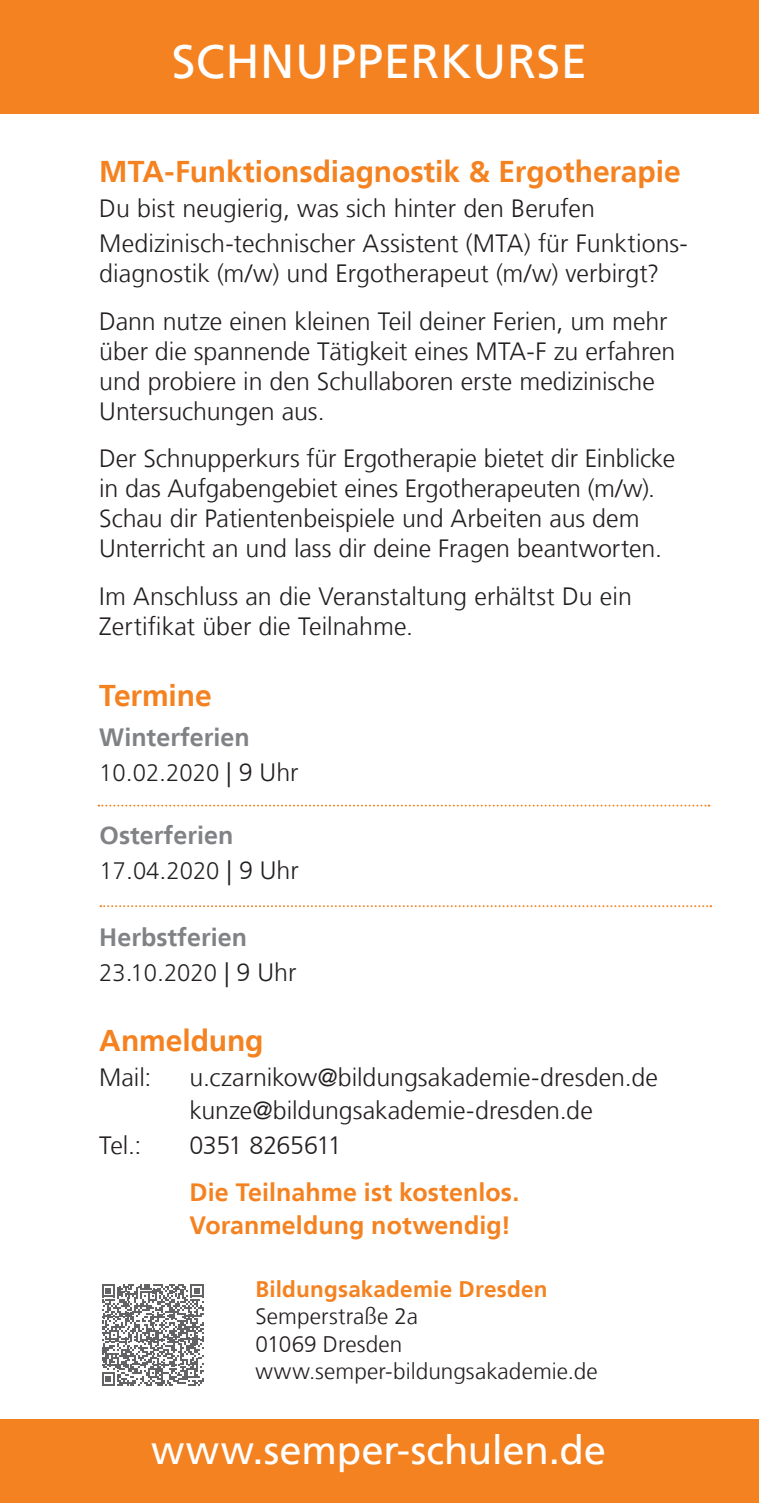
<style>
.page{position:relative;width:759px;height:1503px;background:#fff}
.page>*{position:absolute;margin:0;border:0;box-sizing:border-box;transform-origin:0 0}
.t1{font:47.5px "Frutiger LT";letter-spacing:.01em;color:#fff}
.t2{font:40px "Frutiger LT";letter-spacing:-.005em;color:#fff}
.t3{font:700 30px "Frutiger LT";letter-spacing:-.005em;color:#f58220}
.t4{font:300 25px/30px "Frutiger LT";color:#231f20}
.t5{font:700 25px/32.5px "Frutiger LT";letter-spacing:.005em;color:#f58220}
.t6{font:300 25px "Frutiger Next LT";color:#231f20}
.t7{font:700 25px "Frutiger LT";color:#808285}
.t8{font:300 25px "Frutiger LT";letter-spacing:-.02em;color:#231f20}
.t9{font:300 22.5px/27.5px "Frutiger LT";letter-spacing:.005em;color:#231f20}
.t10{font:700 22.5px "Frutiger LT";letter-spacing:.01em;color:#f58220}
.s1{font-family:"Frutiger LT"}
</style>
<div class="page">
<div style="left:0;top:1419px;width:758px;height:83px;background:#f58220"></div>
<div style="left:0;top:0;width:758px;height:113px;background:#f58220"></div>
<svg style="left:98px;top:804px;width:611px;height:2px"></svg>
<svg style="left:100px;top:905px;width:611px;height:2px"></svg>
<svg style="left:102px;top:1284px;width:101px;height:101px"></svg>
<h1 class="t1" style="left:172px;top:34px;width:417px">SCHNUPPERKURSE</h1>
<p class="t3" style="left:99px;top:154px;width:582px">MTA-Funktionsdiagnostik &amp; Ergotherapie</p>
<p class="t4" style="left:99px;top:191px;width:590px;line-height:35px">Du bist neugierig, was sich hinter den Berufen<br>Medizinisch-technischer Assistent (MTA) für Funktions-</p>
<p class="t4" style="left:99px;top:250px;width:569px;line-height:47.5px">diagnostik (m/w) und Ergotherapeut (m/w) verbirgt?<br>Dann nutze einen kleinen Teil deiner Ferien, um mehr</p>
<p class="t4" style="left:99px;top:336px;width:577px">über die spannende Tätigkeit eines MTA-F zu erfahren und probiere in den Schullaboren erste medizinische<br>Untersuchungen aus.</p>
<p class="t4" style="left:99px;top:444px;width:577px">Der Schnupperkurs für Ergotherapie bietet dir Einblicke in das Aufgabengebiet eines Ergotherapeuten (m/w).<br>Schau dir Patientenbeispiele und Arbeiten aus dem Unterricht an und lass dir deine Fragen beantworten.</p>
<p class="t4" style="left:99px;top:581px;width:534px">Im Anschluss an die Veranstaltung erhältst Du ein<br>Zertifikat über die Teilnahme.</p>
<p class="t3" style="left:99px;top:678px;width:114px">Termine</p>
<p class="t7" style="left:99px;top:722px;width:152px">Winterferien</p>
<p class="t6" style="left:99px;top:758px;width:201px">10<span class="s1">.</span>02<span class="s1">.</span>2020 <span class="s1">| 9 Uhr</span></p>
<p class="t7" style="left:99px;top:820px;width:135px">Osterferien</p>
<p class="t6" style="left:99px;top:856px;width:201px">17<span class="s1">.</span>04<span class="s1">.</span>2020 <span class="s1">| 9 Uhr</span></p>
<p class="t7" style="left:99px;top:922px;width:149px">Herbstferien</p>
<p class="t6" style="left:99px;top:958px;width:198px">23<span class="s1">.</span>10<span class="s1">.</span>2020 <span class="s1">| 9 Uhr</span></p>
<p class="t3" style="left:99px;top:1023px;width:166px">Anmeldung</p>
<p class="t4" style="left:99px;top:1062px;width:53px">Mail:</p>
<p class="t4" style="left:189px;top:1061px;width:470px;line-height:33.5px">u.czarnikow@bildungsakademie-dresden.de kunze@bildungsakademie-dresden.de</p>
<p class="t4" style="left:99px;top:1131px;width:43px">Tel.:</p>
<p class="t8" style="left:189px;top:1131px;width:154px">0351 8265611</p>
<p class="t5" style="left:189px;top:1176px;width:331px">Die Teilnahme ist kostenlos.<br>Voranmeldung notwendig!</p>
<p class="t10" style="left:255px;top:1275px;width:294px">Bildungsakademie Dresden</p>
<p class="t9" style="left:255px;top:1302px;width:344px">Semperstraße 2a<br>01069 Dresden www.semper-bildungsakademie.de</p>
<h2 class="t2" style="left:151px;top:1426px;width:456px">www.semper-schulen.de</h2>
</div>
